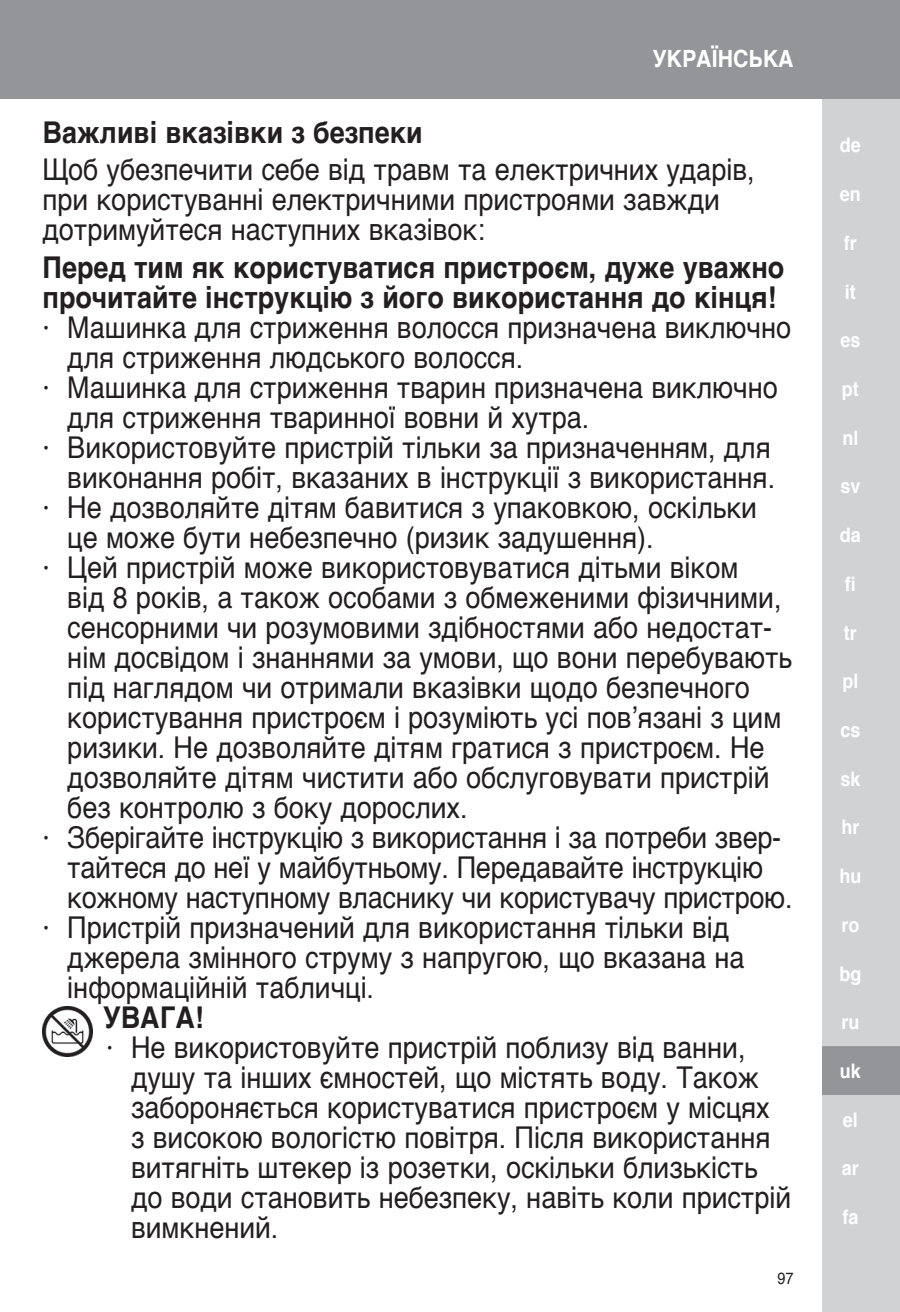
<style>
.page{position:relative;width:900px;height:1312px;background:#fff}
.page>*{position:absolute;margin:0;border:0;box-sizing:border-box;transform-origin:0 0}
.t1{font:30px/30px "Helvetica";color:#231f20;scale:.9 1}
.t2{font:700 30px/30px "Helvetica";color:#231f20;scale:.9 1}
.t3{font:700 23.75px "Helvetica";color:#fff;scale:.9 1}
.t4{font:700 20px "Helvetica";color:#fff;scale:.9 1}
.t5{font:16.25px "Helvetica";color:#231f20;scale:.9 1}
</style>
<div class="page">
<div style="left:822px;top:0;width:78px;height:1311px;background:#d1d2d4"></div>
<div style="left:0;top:0;width:900px;height:99px;background:#939598"></div>
<div style="left:822px;top:1046px;width:78px;height:48px;background:#939598"></div>
<img style="left:43px;top:1006px;width:49px;height:50px">
<p class="t3" style="left:652px;top:40px;width:159px">УКРАЇНСЬКА</p>
<p class="t2" style="left:43px;top:118px;width:424px">Важливі вказівки з безпеки</p>
<p class="t1" style="left:43px;top:155px;width:793px">Щоб убезпечити себе від травм та електричних ударів, при користуванні електричними пристроями завжди дотримуйтеся наступних вказівок:</p>
<p class="t2" style="left:43px;top:252px;width:826px">Перед тим як користуватися пристроєм, дуже уважно прочитайте інструкцію з його використання до кінця!</p>
<p class="t1" style="left:43px;top:313px;width:833px">· Машинка для стриження волосся призначена виключно</p>
<p class="t1" style="left:67px;top:343px;width:508px">для стриження людського волосся.</p>
<p class="t1" style="left:43px;top:373px;width:818px">· Машинка для стриження тварин призначена виключно</p>
<p class="t1" style="left:67px;top:403px;width:582px">для стриження тваринної вовни й хутра.</p>
<p class="t1" style="left:43px;top:433px;width:811px">· Використовуйте пристрій тільки за призначенням, для</p>
<p class="t1" style="left:67px;top:463px;width:788px">виконання робіт, вказаних в інструкції з використання.</p>
<p class="t1" style="left:43px;top:493px;width:795px">· Не дозволяйте дітям бавитися з упаковкою, оскільки</p>
<p class="t1" style="left:67px;top:523px;width:653px">це може бути небезпечно (ризик задушення).</p>
<p class="t1" style="left:43px;top:553px;width:775px">· Цей пристрій може використовуватися дітьми віком</p>
<p class="t1" style="left:67px;top:583px;width:795px">від 8 років, а також особами з обмеженими фізичними,</p>
<p class="t1" style="left:67px;top:613px;width:785px">сенсорними чи розумовими здібностями або недостат-</p>
<p class="t1" style="left:67px;top:643px;width:807px">нім досвідом і знаннями за умови, що вони перебувають</p>
<p class="t1" style="left:67px;top:673px;width:760px">під наглядом чи отримали вказівки щодо безпечного</p>
<p class="t1" style="left:67px;top:703px;width:795px">користування пристроєм і розуміють усі пов’язані з цим</p>
<p class="t1" style="left:67px;top:733px;width:776px">ризики. Не дозволяйте дітям гратися з пристроєм. Не</p>
<p class="t1" style="left:67px;top:763px;width:782px">дозволяйте дітям чистити або обслуговувати пристрій</p>
<p class="t1" style="left:67px;top:793px;width:446px">без контролю з боку дорослих.</p>
<p class="t1" style="left:43px;top:823px;width:822px">· Зберігайте інструкцію з використання і за потреби звер-</p>
<p class="t1" style="left:67px;top:853px;width:774px">тайтеся до неї у майбутньому. Передавайте інструкцію</p>
<p class="t1" style="left:67px;top:883px;width:807px">кожному наступному власнику чи користувачу пристрою.</p>
<p class="t1" style="left:43px;top:913px;width:764px">· Пристрій призначений для використання тільки від</p>
<p class="t1" style="left:67px;top:943px;width:754px">джерела змінного струму з напругою, що вказана на</p>
<p class="t1" style="left:67px;top:973px;width:342px">інформаційній табличці.</p>
<p class="t2" style="left:103px;top:1002px;width:114px">УВАГА!</p>
<p class="t1" style="left:131px;top:1033px;width:735px;text-indent:-25px">· Не використовуйте пристрій поблизу від ванни, душу та інших ємностей, що містять воду. Також забороняється користуватися пристроєм у місцях<br>з високою вологістю повітря. Після використання витягніть штекер із розетки, оскільки близькість до води становить небезпеку, навіть коли пристрій вимкнений.</p>
<p class="t5" style="left:777px;top:1264px;width:20px">97</p>
<p class="t4" style="left:840px;top:129px;width:25px">de</p>
<p class="t4" style="left:840px;top:178px;width:25px">en</p>
<p class="t4" style="left:844px;top:226px;width:16px">fr</p>
<p class="t4" style="left:845px;top:275px;width:14px">it</p>
<p class="t4" style="left:840px;top:324px;width:24px">es</p>
<p class="t4" style="left:842px;top:373px;width:20px">pt</p>
<p class="t4" style="left:842px;top:421px;width:19px">nl</p>
<p class="t4" style="left:840px;top:470px;width:24px">sv</p>
<p class="t4" style="left:840px;top:519px;width:25px">da</p>
<p class="t4" style="left:845px;top:567px;width:14px">fi</p>
<p class="t4" style="left:844px;top:616px;width:16px">tr</p>
<p class="t4" style="left:842px;top:665px;width:19px">pl</p>
<p class="t4" style="left:840px;top:713px;width:24px">cs</p>
<p class="t4" style="left:840px;top:762px;width:24px">sk</p>
<p class="t4" style="left:841px;top:811px;width:22px">hr</p>
<p class="t4" style="left:839px;top:859px;width:26px">hu</p>
<p class="t4" style="left:841px;top:908px;width:22px">ro</p>
<p class="t4" style="left:839px;top:957px;width:26px">bg</p>
<p class="t4" style="left:841px;top:1005px;width:22px">ru</p>
<p class="t4" style="left:840px;top:1054px;width:25px">uk</p>
<p class="t4" style="left:843px;top:1103px;width:18px">el</p>
<p class="t4" style="left:842px;top:1151px;width:20px">ar</p>
<p class="t4" style="left:842px;top:1200px;width:19px">fa</p>
</div>
